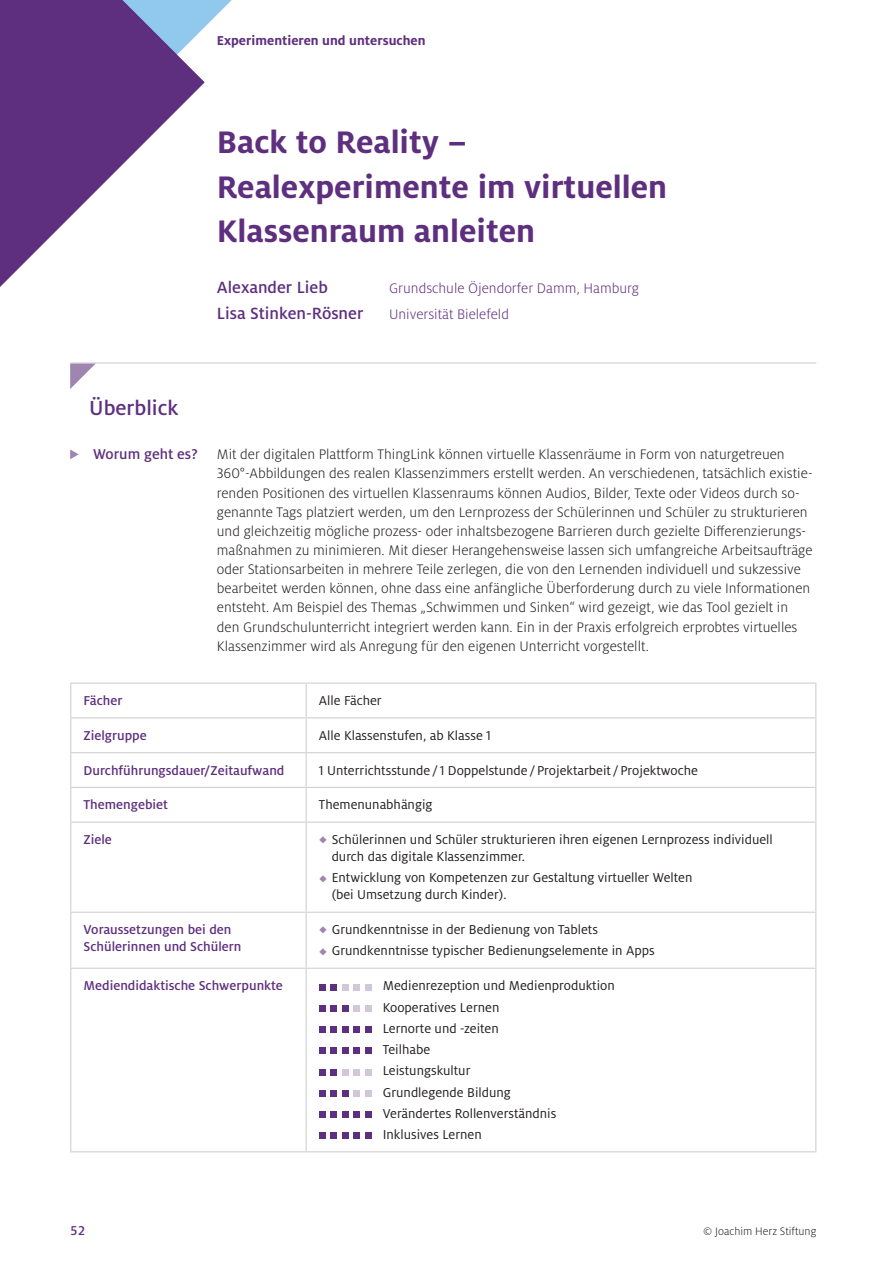
<style>
.page{position:relative;width:893px;height:1263px;background:#fff}
.page>*{position:absolute;margin:0;border:0;box-sizing:border-box;transform-origin:0 0}
.t1{font:700 34.5px/44.7px "Milo OT";color:#5e2f7e}
.t2{font:500 22.5px "Milo OT";color:#5e2f7e}
.t3{font:500 18px "Milo OT";color:#5e2f7e}
.t4{font:500 15.75px "Milo OT";color:#5e2f7e}
.t5{font:300 15.3px/19.2px "Milo OT";color:#231f20}
.t6{font:300 15.3px "Milo OT";color:#5e2f7e}
.t7{font:14.25px/21.3px "Milo OT";color:#231f20}
.t8{font:500 14.25px/17px "Milo OT";color:#5e2f7e}
.t9{font:700 14.25px "Milo OT";color:#5e2f7e}
.t10{font:300 12px "Milo OT";color:#231f20}
</style>
<div class="page">
<svg style="left:205px;top:0;width:27px;height:27px"></svg>
<svg style="left:0;top:0;width:205px;height:287px;fill:#5e2f7e"></svg>
<svg style="left:70px;top:449px;width:9px;height:10px"></svg>
<hr style="left:70px;top:362px;width:746px;height:2px;background:#d1d3d4">
<svg style="left:70px;top:364px;width:25px;height:25px"></svg>
<svg style="left:71px;top:684px;width:744px;height:467px"></svg>
<hr style="left:70px;top:682px;width:236px;height:2px;background:#d1d3d4">
<hr style="left:306px;top:682px;width:64px;height:2px;background:#d1d3d4">
<hr style="left:370px;top:682px;width:446px;height:2px;background:#d1d3d4">
<hr style="left:70px;top:717px;width:236px;height:1px;background:#d1d3d4">
<hr style="left:306px;top:717px;width:64px;height:1px;background:#d1d3d4">
<hr style="left:370px;top:717px;width:446px;height:1px;background:#d1d3d4">
<hr style="left:70px;top:752px;width:236px;height:1px;background:#d1d3d4">
<hr style="left:306px;top:752px;width:64px;height:1px;background:#d1d3d4">
<hr style="left:370px;top:752px;width:446px;height:1px;background:#d1d3d4">
<hr style="left:70px;top:787px;width:236px;height:1px;background:#d1d3d4">
<hr style="left:306px;top:787px;width:64px;height:1px;background:#d1d3d4">
<hr style="left:370px;top:787px;width:446px;height:1px;background:#d1d3d4">
<hr style="left:70px;top:821px;width:236px;height:2px;background:#d1d3d4">
<hr style="left:306px;top:821px;width:64px;height:2px;background:#d1d3d4">
<hr style="left:370px;top:821px;width:446px;height:2px;background:#d1d3d4">
<hr style="left:70px;top:912px;width:236px;height:1px;background:#d1d3d4">
<hr style="left:306px;top:912px;width:64px;height:1px;background:#d1d3d4">
<hr style="left:370px;top:912px;width:446px;height:1px;background:#d1d3d4">
<hr style="left:815px;top:684px;width:1px;height:33px;background:#d1d3d4">
<hr style="left:815px;top:718px;width:1px;height:34px;background:#d1d3d4">
<hr style="left:815px;top:753px;width:1px;height:34px;background:#d1d3d4">
<hr style="left:815px;top:788px;width:1px;height:33px;background:#d1d3d4">
<hr style="left:815px;top:823px;width:1px;height:89px;background:#d1d3d4">
<hr style="left:815px;top:913px;width:1px;height:55px;background:#d1d3d4">
<hr style="left:815px;top:969px;width:1px;height:182px;background:#d1d3d4">
<hr style="left:306px;top:968px;width:64px;height:1px;background:#d1d3d4">
<hr style="left:370px;top:968px;width:446px;height:1px;background:#d1d3d4">
<hr style="left:306px;top:1151px;width:64px;height:1px;background:#d1d3d4">
<hr style="left:370px;top:1151px;width:446px;height:1px;background:#d1d3d4">
<hr style="left:70px;top:684px;width:1px;height:33px;background:#d1d3d4">
<hr style="left:306px;top:684px;width:1px;height:33px;background:#d1d3d4">
<hr style="left:70px;top:718px;width:1px;height:34px;background:#d1d3d4">
<hr style="left:306px;top:718px;width:1px;height:34px;background:#d1d3d4">
<hr style="left:70px;top:753px;width:1px;height:34px;background:#d1d3d4">
<hr style="left:306px;top:753px;width:1px;height:34px;background:#d1d3d4">
<hr style="left:70px;top:788px;width:1px;height:33px;background:#d1d3d4">
<hr style="left:306px;top:788px;width:1px;height:33px;background:#d1d3d4">
<hr style="left:70px;top:823px;width:1px;height:89px;background:#d1d3d4">
<hr style="left:306px;top:823px;width:1px;height:89px;background:#d1d3d4">
<hr style="left:70px;top:913px;width:1px;height:55px;background:#d1d3d4">
<hr style="left:306px;top:913px;width:1px;height:55px;background:#d1d3d4">
<hr style="left:70px;top:968px;width:236px;height:1px;background:#d1d3d4">
<hr style="left:70px;top:969px;width:1px;height:182px;background:#d1d3d4">
<hr style="left:306px;top:969px;width:1px;height:182px;background:#d1d3d4">
<hr style="left:70px;top:1151px;width:236px;height:1px;background:#d1d3d4">
<svg style="left:319px;top:984px;width:6px;height:6px"></svg>
<div style="left:330px;top:984px;width:7px;height:6px;background:#5e2f7e"></div>
<div style="left:353px;top:984px;width:7px;height:6px;background:#d2c7da"></div>
<svg style="left:342px;top:984px;width:6px;height:6px"></svg>
<svg style="left:365px;top:984px;width:6px;height:6px"></svg>
<svg style="left:319px;top:1005px;width:6px;height:6px"></svg>
<div style="left:330px;top:1005px;width:7px;height:6px;background:#5e2f7e"></div>
<div style="left:353px;top:1005px;width:7px;height:6px;background:#d2c7da"></div>
<svg style="left:342px;top:1005px;width:6px;height:6px"></svg>
<svg style="left:365px;top:1005px;width:6px;height:6px"></svg>
<div style="left:319px;top:1026px;width:6px;height:7px;background:#5e2f7e"></div>
<div style="left:330px;top:1026px;width:7px;height:7px;background:#5e2f7e"></div>
<div style="left:353px;top:1026px;width:7px;height:7px;background:#5e2f7e"></div>
<div style="left:342px;top:1026px;width:6px;height:7px;background:#5e2f7e"></div>
<div style="left:365px;top:1026px;width:6px;height:7px;background:#5e2f7e"></div>
<svg style="left:319px;top:1048px;width:6px;height:6px"></svg>
<div style="left:330px;top:1048px;width:7px;height:6px;background:#5e2f7e"></div>
<div style="left:353px;top:1048px;width:7px;height:6px;background:#5e2f7e"></div>
<svg style="left:342px;top:1048px;width:6px;height:6px"></svg>
<svg style="left:365px;top:1048px;width:6px;height:6px"></svg>
<svg style="left:319px;top:1069px;width:6px;height:6px"></svg>
<div style="left:330px;top:1069px;width:7px;height:6px;background:#5e2f7e"></div>
<div style="left:353px;top:1069px;width:7px;height:6px;background:#d2c7da"></div>
<svg style="left:342px;top:1069px;width:6px;height:6px"></svg>
<svg style="left:365px;top:1069px;width:6px;height:6px"></svg>
<svg style="left:319px;top:1090px;width:6px;height:6px"></svg>
<div style="left:330px;top:1090px;width:7px;height:6px;background:#5e2f7e"></div>
<div style="left:353px;top:1090px;width:7px;height:6px;background:#d2c7da"></div>
<svg style="left:342px;top:1090px;width:6px;height:6px"></svg>
<svg style="left:365px;top:1090px;width:6px;height:6px"></svg>
<div style="left:319px;top:1111px;width:6px;height:7px;background:#5e2f7e"></div>
<div style="left:330px;top:1111px;width:7px;height:7px;background:#5e2f7e"></div>
<div style="left:353px;top:1111px;width:7px;height:7px;background:#5e2f7e"></div>
<div style="left:342px;top:1111px;width:6px;height:7px;background:#5e2f7e"></div>
<div style="left:365px;top:1111px;width:6px;height:7px;background:#5e2f7e"></div>
<svg style="left:319px;top:1133px;width:6px;height:6px"></svg>
<div style="left:330px;top:1133px;width:7px;height:6px;background:#5e2f7e"></div>
<div style="left:353px;top:1133px;width:7px;height:6px;background:#5e2f7e"></div>
<svg style="left:342px;top:1133px;width:6px;height:6px"></svg>
<svg style="left:365px;top:1133px;width:6px;height:6px"></svg>
<svg style="left:320px;top:837px;width:16px;height:7px"></svg>
<svg style="left:320px;top:875px;width:16px;height:8px"></svg>
<svg style="left:320px;top:927px;width:16px;height:7px"></svg>
<svg style="left:320px;top:948px;width:16px;height:8px"></svg>
<p class="t9" style="left:217px;top:32px;width:210px">Experimentieren und untersuchen</p>
<h1 class="t1" style="left:217px;top:120px;width:452px">Back to Reality –<br>Realexperimente im virtuellen<br>Klassenraum anleiten</h1>
<p class="t3" style="left:217px;top:278px;width:113px">Alexander Lieb</p>
<p class="t6" style="left:389px;top:280px;width:252px">Grundschule Öjendorfer Damm, Hamburg</p>
<p class="t3" style="left:217px;top:303px;width:148px">Lisa Stinken-Rösner</p>
<p class="t6" style="left:389px;top:306px;width:121px">Universität Bielefeld</p>
<h2 class="t2" style="left:89px;top:395px;width:90px">Überblick</h2>
<p class="t4" style="left:93px;top:446px;width:106px">Worum geht es?</p>
<p class="t5" style="left:217px;top:445px;width:597px">Mit der digitalen Plattform ThingLink können virtuelle Klassenräume in Form von naturgetreuen 360°-Abbildungen des realen Klassenzimmers erstellt werden. An verschiedenen, tatsächlich existie&shy;renden Positionen des virtuellen Klassenraums können Audios, Bilder, Texte oder Videos durch so&shy;genannte Tags platziert werden, um den Lernprozess der Schülerinnen und Schüler zu strukturieren und gleichzeitig mögliche prozess- oder inhaltsbezogene Barrieren durch gezielte Differenzierungs&shy;maßnahmen zu minimieren. Mit dieser Herangehensweise lassen sich umfangreiche Arbeitsaufträge oder Stationsarbeiten in mehrere Teile zerlegen, die von den Lernenden individuell und sukzessive bearbeitet werden können, ohne dass eine anfängliche Überforderung durch zu viele Informationen entsteht. Am Beispiel des Themas „Schwimmen und Sinken“ wird gezeigt, wie das Tool gezielt in den Grundschulunterricht integriert werden kann. Ein in der Praxis erfolgreich erprobtes virtuelles Klassenzimmer wird als Anregung für den eigenen Unterricht vorgestellt.</p>
<p class="t8" style="left:84px;top:692px;width:40px">Fächer</p>
<p class="t7" style="left:319px;top:690px;width:64px">Alle Fächer</p>
<p class="t8" style="left:84px;top:727px;width:65px">Zielgruppe</p>
<p class="t7" style="left:319px;top:725px;width:174px">Alle Klassenstufen, ab Klasse 1</p>
<p class="t8" style="left:84px;top:762px;width:202px">Durchführungsdauer/Zeitaufwand</p>
<p class="t7" style="left:319px;top:760px;width:381px">1 Unterrichtsstunde / 1 Doppelstunde /Projektarbeit /Projektwoche</p>
<p class="t8" style="left:84px;top:796px;width:86px">Themengebiet</p>
<p class="t7" style="left:319px;top:794px;width:115px">Themenunabhängig</p>
<p class="t8" style="left:84px;top:831px;width:30px">Ziele</p>
<p class="t7" style="left:332px;top:831px;width:443px;line-height:17px">Schülerinnen und Schüler strukturieren ihren eigenen Lernprozess individuell durch das digitale Klassenzimmer.</p>
<p class="t7" style="left:332px;top:870px;width:362px;line-height:17px">Entwicklung von Kompetenzen zur Gestaltung virtueller Welten (bei Umsetzung durch Kinder).</p>
<p class="t8" style="left:84px;top:921px;width:159px">Voraussetzungen bei den<br>Schülerinnen und Schülern</p>
<p class="t7" style="left:332px;top:919px;width:324px">Grundkenntnisse in der Bedienung von Tablets<br>Grundkenntnisse typischer Bedienungselemente in Apps</p>
<p class="t8" style="left:84px;top:977px;width:201px">Mediendidaktische Schwerpunkte</p>
<p class="t7" style="left:383px;top:975px;width:234px">Medienrezeption und Medienproduktion<br>Kooperatives Lernen<br>Lernorte und -zeiten<br>Teilhabe<br>Leistungskultur<br>Grundlegende Bildung<br>Verändertes Rollenverständnis<br>Inklusives Lernen</p>
<p class="t8" style="left:70px;top:1222px;width:17px">52</p>
<p class="t10" style="left:703px;top:1225px;width:115px">© Joachim Herz Stiftung</p>
</div>
